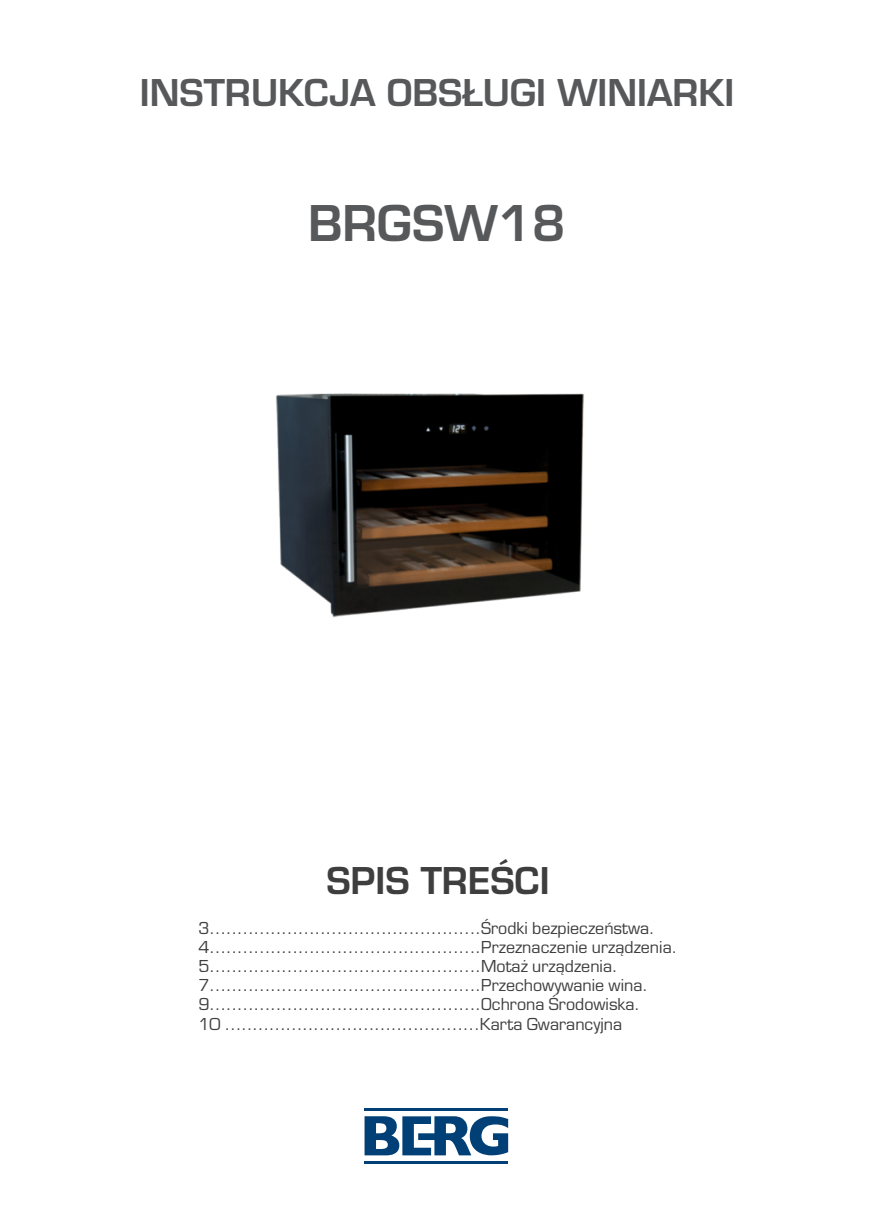
<style>
.page{position:relative;width:876px;height:1227px;background:#fff}
.page>*{position:absolute;margin:0;border:0;box-sizing:border-box;transform-origin:0 0}
.t1{font:700 48px "Euromode";color:#57585a}
.t2{font:700 36px "Euromode";color:#57585a}
.t3{font:700 36px "Euromode";color:#3e3e3f}
.t4{font:16px/19.2px "Euromode";color:#3e3e3f}
</style>
<div class="page">
<svg style="left:364px;top:1116px;width:144px;height:39px"></svg>
<hr style="left:364px;top:1107px;width:144px;height:3px;background:#004076">
<hr style="left:364px;top:1161px;width:144px;height:3px;background:#004076">
<img style="left:275px;top:393px;width:309px;height:225px">
<h2 class="t2" style="left:140px;top:78px;width:595px">INSTRUKCJA OBSŁUGI WINIARKI</h2>
<h1 class="t1" style="left:308px;top:204px;width:259px">BRGSW18</h1>
<h2 class="t3" style="left:326px;top:866px;width:224px">SPIS TREŚCI</h2>
<p class="t4" style="left:198px;top:920px;width:480px">3.................................................Środki bezpieczeństwa.<br>4.................................................Przeznaczenie urządzenia.<br>5.................................................Motaż urządzenia.<br>7.................................................Przechowywanie wina.<br>9.................................................Ochrona Środowiska.<br>10 ..............................................Karta Gwarancyjna</p>
</div>
